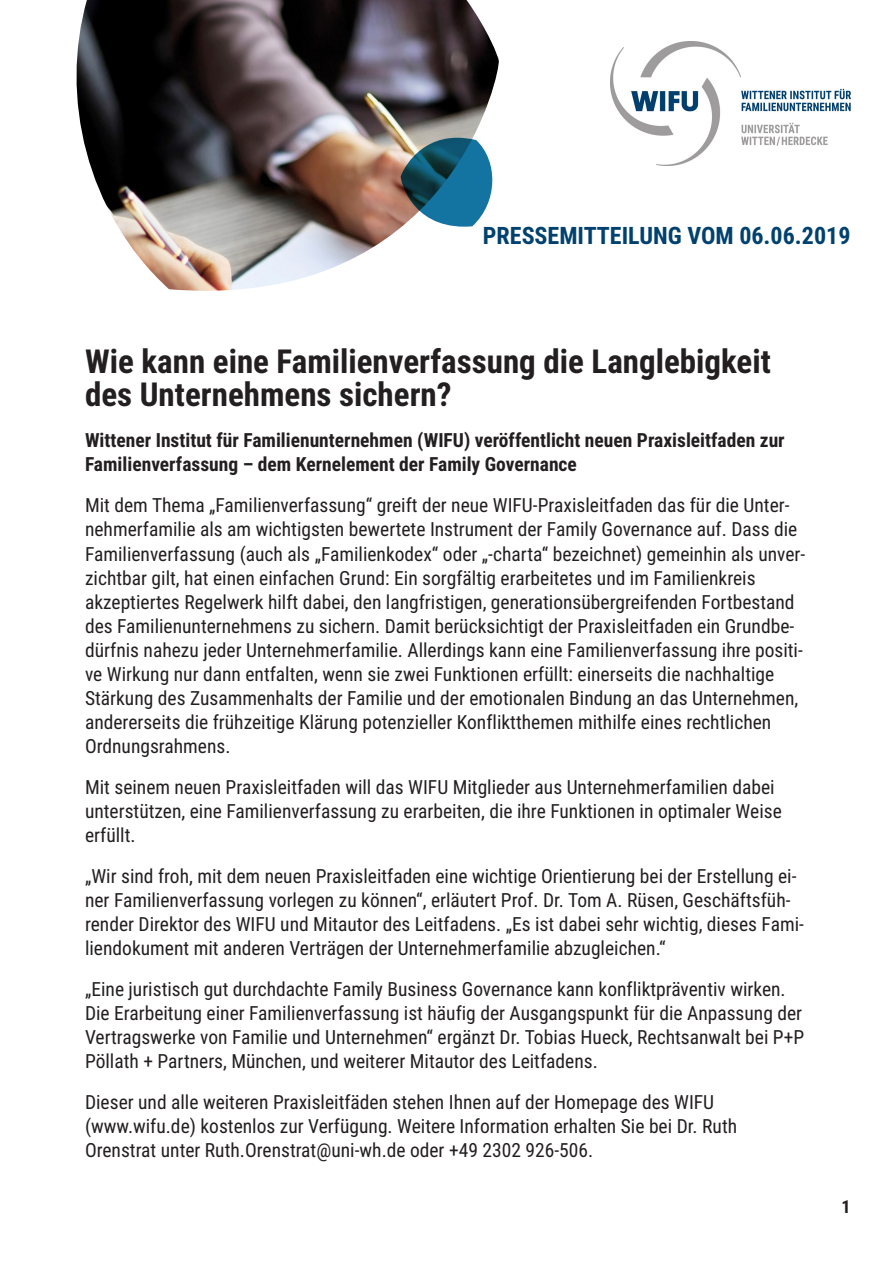
<style>
.page{position:relative;width:893px;height:1263px;background:#fff}
.page>*{position:absolute;margin:0;border:0;box-sizing:border-box;transform-origin:0 0}
.Copytext{font:700 33px/33px "Roboto Condensed";color:#231f20}
.Pressemitteilung_vom{font:700 24px "Roboto Condensed";color:#01416f}
.Copytext-2{font:19.5px/24px "Roboto Condensed";color:#231f20}
.Copytext-3{font:700 19.5px/24px "Roboto Condensed";color:#231f20}
.t1{font:700 18px "Roboto Condensed";color:#231f20}
</style>
<div class="page">
<img style="left:76px;top:0;width:423px;height:291px">
<svg style="left:400px;top:138px;width:94px;height:89px;background:#457b91"></svg>
<img style="left:610px;top:42px;width:240px;height:124px">
<p class="Pressemitteilung_vom" style="left:483px;top:219px;width:369px">PRESSEMITTEILUNG VOM 06.06.2019</p>
<p class="Copytext" style="left:85px;top:344px;width:687px">Wie kann eine Familienverfassung die Langlebigkeit des Unternehmens sichern?</p>
<p class="Copytext-3" style="left:85px;top:428px;width:701px">Wittener Institut für Familienunternehmen (WIFU) veröffentlicht neuen Praxisleitfaden zur<br>Familienverfassung – dem Kernelement der Family Governance</p>
<p class="Copytext-2" style="left:85px;top:493px;width:722px">Mit dem Thema „Familienverfassung“ greift der neue WIFU-Praxisleitfaden das für die Unter&shy;nehmerfamilie als am wichtigsten bewertete Instrument der Family Governance auf. Dass die Familienverfassung (auch als „Familienkodex“ oder „-charta“ bezeichnet) gemeinhin als unver&shy;zichtbar gilt, hat einen einfachen Grund: Ein sorgfältig erarbeitetes und im Familienkreis akzeptiertes Regelwerk hilft dabei, den langfristigen, generationsübergreifenden Fortbestand des Familienunternehmens zu sichern. Damit berücksichtigt der Praxisleitfaden ein Grundbe&shy;dürfnis nahezu jeder Unternehmerfamilie. Allerdings kann eine Familienverfassung ihre positi&shy;ve Wirkung nur dann entfalten, wenn sie zwei Funktionen erfüllt: einerseits die nachhaltige Stärkung des Zusammenhalts der Familie und der emotionalen Bindung an das Unternehmen, andererseits die frühzeitige Klärung potenzieller Konfliktthemen mithilfe eines rechtlichen Ordnungsrahmens.</p>
<p class="Copytext-2" style="left:85px;top:774px;width:698px">Mit seinem neuen Praxisleitfaden will das WIFU Mitglieder aus Unternehmerfamilien dabei unterstützen, eine Familienverfassung zu erarbeiten, die ihre Funktionen in optimaler Weise erfüllt.</p>
<p class="Copytext-2" style="left:85px;top:863px;width:720px">„Wir sind froh, mit dem neuen Praxisleitfaden eine wichtige Orientierung bei der Erstellung ei&shy;ner Familienverfassung vorlegen zu können“, erläutert Prof. Dr. Tom A. Rüsen, Geschäftsfüh&shy;render Direktor des WIFU und Mitautor des Leitfadens. „Es ist dabei sehr wichtig, dieses Fami&shy;liendokument mit anderen Verträgen der Unternehmerfamilie abzugleichen.“</p>
<p class="Copytext-2" style="left:85px;top:976px;width:721px">„Eine juristisch gut durchdachte Family Business Governance kann konfliktpräventiv wirken.<br>Die Erarbeitung einer Familienverfassung ist häufig der Ausgangspunkt für die Anpassung der Vertragswerke von Familie und Unternehmen“ ergänzt Dr. Tobias Hueck, Rechtsanwalt bei P+P Pöllath + Partners, München, und weiterer Mitautor des Leitfadens.</p>
<p class="Copytext-2" style="left:85px;top:1089px;width:654px">Dieser und alle weiteren Praxisleitfäden stehen Ihnen auf der Homepage des WIFU (www.wifu.de) kostenlos zur Verfügung. Weitere Information erhalten Sie bei Dr. Ruth<br>Orenstrat unter Ruth.Orenstrat@uni-wh.de oder +49 2302 926-506.</p>
<p class="t1" style="left:841px;top:1194px;width:11px">1</p>
</div>
